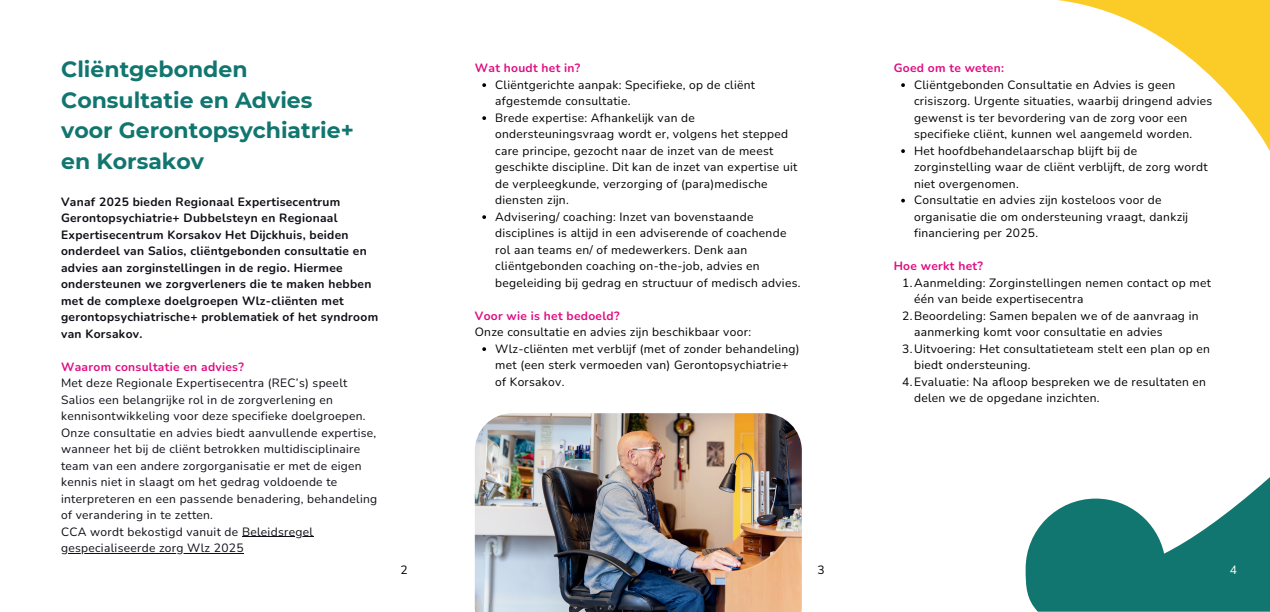
<style>
.page{position:relative;width:1270px;height:612px;background:#fff}
.page>*{position:absolute;margin:0;border:0;box-sizing:border-box;transform-origin:0 0}
.t1{font:700 22px/30.8px "Montserrat";color:#11766f}
.t2{font:12px/16.5px "Nunito";letter-spacing:.025em;color:#000}
.t3{font:12px/16.5px "Nunito";letter-spacing:.025em;color:#0e0e16}
.t4{font:700 12px/16.5px "Nunito";letter-spacing:.025em;color:#0e0e16}
.t5{font:700 12px "Nunito";letter-spacing:.025em;color:#de0e83}
.t6{font:12px "Nunito";color:#fff}
</style>
<div class="page">
<svg style="left:1058px;top:0;width:212px;height:151px"></svg>
<img style="left:475px;top:413px;width:327px;height:199px">
<hr style="left:242px;top:536px;width:71px;height:1px;background:#0e0e16">
<hr style="left:61px;top:553px;width:183px;height:1px;background:#0e0e16">
<svg style="left:482px;top:83px;width:4px;height:4px"></svg>
<svg style="left:482px;top:116px;width:4px;height:4px"></svg>
<svg style="left:482px;top:215px;width:4px;height:4px"></svg>
<svg style="left:482px;top:347px;width:4px;height:4px"></svg>
<svg style="left:1026px;top:477px;width:244px;height:135px;fill:#11766f"></svg>
<svg style="left:901px;top:83px;width:4px;height:4px"></svg>
<svg style="left:901px;top:149px;width:4px;height:4px"></svg>
<svg style="left:901px;top:199px;width:4px;height:3px"></svg>
<h1 class="t1" style="left:61px;top:53px;width:294px">Cliëntgebonden<br>Consultatie en Advies voor Gerontopsychiatrie+ en Korsakov</h1>
<p class="t4" style="left:61px;top:193px;width:319px">Vanaf 2025 bieden Regionaal Expertisecentrum Gerontopsychiatrie+ Dubbelsteyn en Regionaal Expertisecentrum Korsakov Het Dijckhuis, beiden onderdeel van Salios, cliëntgebonden consultatie en advies aan zorginstellingen in de regio. Hiermee ondersteunen we zorgverleners die te maken hebben met de complexe doelgroepen Wlz-cliënten met gerontopsychiatrische+ problematiek of het syndroom van Korsakov.</p>
<p class="t5" style="left:61px;top:358px;width:184px">Waarom consultatie en advies?</p>
<p class="t3" style="left:61px;top:374px;width:318px">Met deze Regionale Expertisecentra (REC’s) speelt Salios een belangrijke rol in de zorgverlening en kennisontwikkeling voor deze specifieke doelgroepen.<br>Onze consultatie en advies biedt aanvullende expertise, wanneer het bij de cliënt betrokken multidisciplinaire team van een andere zorgorganisatie er met de eigen kennis niet in slaagt om het gedrag voldoende te interpreteren en een passende benadering, behandeling of verandering in te zetten.<br>CCA wordt bekostigd vanuit de Beleidsregel gespecialiseerde zorg Wlz 2025</p>
<p class="t5" style="left:475px;top:60px;width:107px">Wat houdt het in?</p>
<p class="t2" style="left:495px;top:76px;width:307px">Cliëntgerichte aanpak: Specifieke, op de cliënt afgestemde consultatie.<br>Brede expertise: Afhankelij k van de ondersteuningsvraag wordt er, volgens het stepped care principe, gezocht naar de inzet van de meest geschikte discipline. Dit kan de inzet van expertise uit de verpleegkunde, verzorging of (para)medische diensten zijn.<br>Advisering/ coaching: Inzet van bovenstaande disciplines is altijd in een adviserende of coachende rol aan teams en/ of medewerkers. Denk aan cliëntgebonden coaching on-the-job, advies en begeleiding bij gedrag en structuur of medisch advies.</p>
<p class="t5" style="left:475px;top:307px;width:146px">Voor wie is het bedoeld?</p>
<p class="t2" style="left:495px;top:323px;width:306px;text-indent:-20px">Onze consultatie en advies zij n beschikbaar voor:<br>Wlz-cliënten met verblijf (met of zonder behandeling) met (een sterk vermoeden van) Gerontopsychiatrie+ of Korsakov.</p>
<p class="t5" style="left:894px;top:60px;width:112px">Goed om te weten:</p>
<p class="t2" style="left:914px;top:76px;width:300px">Cliëntgebonden Consultatie en Advies is geen crisiszorg. Urgente situaties, waarbij dringend advies gewenst is ter bevordering van de zorg voor een specifieke cliënt, kunnen wel aangemeld worden.<br>Het hoofdbehandelaarschap blijft bij de zorginstelling waar de cliënt verblijft, de zorg wordt niet overgenomen.<br>Consultatie en advies zij n kosteloos voor de organisatie die om ondersteuning vraagt, dankzij financiering per 2025.</p>
<p class="t5" style="left:894px;top:258px;width:91px">Hoe werkt het?</p>
<p class="t2" style="left:902px;top:274px;width:310px">1.Aanmelding: Zorginstellingen nemen contact op met</p>
<p class="t2" style="left:914px;top:290px;width:171px">één van beide expertisecentra</p>
<p class="t2" style="left:902px;top:307px;width:298px">2.Beoordeling: Samen bepalen we of de aanvraag in</p>
<p class="t2" style="left:914px;top:323px;width:250px">aanmerking komt voor consultatie en advies</p>
<p class="t2" style="left:902px;top:340px;width:309px">3.Uitvoering: Het consultatieteam stelt een plan op en</p>
<p class="t2" style="left:914px;top:356px;width:118px">biedt ondersteuning.</p>
<p class="t2" style="left:902px;top:373px;width:305px">4.Evaluatie: Na afloop bespreken we de resultaten en</p>
<p class="t2" style="left:914px;top:389px;width:187px">delen we de opgedane inzichten.</p>
<p class="t2" style="left:401px;top:561px;width:9px">2</p>
<p class="t2" style="left:817px;top:561px;width:9px">3</p>
<p class="t6" style="left:1230px;top:562px;width:9px">4</p>
</div>
